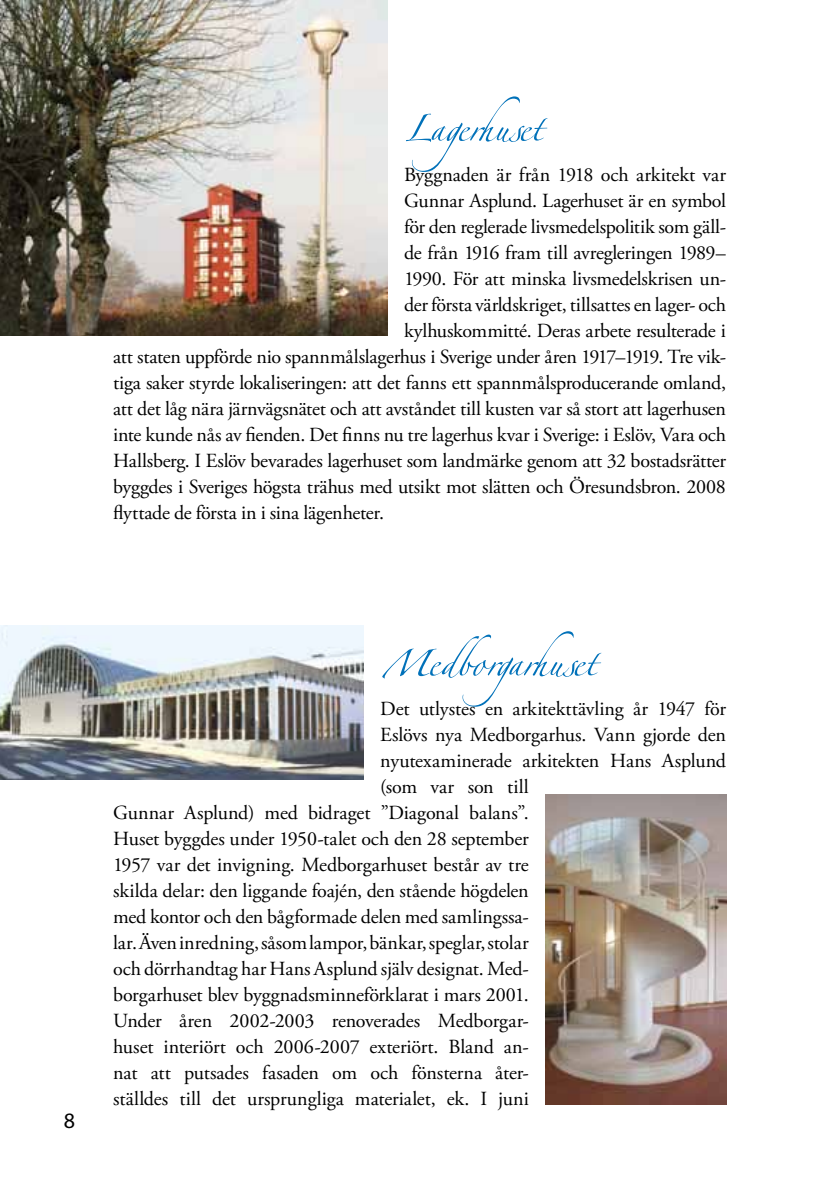
<style>
.page{position:relative;width:840px;height:1191px;background:#fff}
.page>*{position:absolute;margin:0;border:0;box-sizing:border-box;transform-origin:0 0}
.t1{font:60px "Linotype Zapfino One";letter-spacing:-.005em;color:#0071b9}
.t2{font:22px "Myriad Pro";color:#000}
.t3{font:20px "Adobe Garamond Pro";letter-spacing:-.01em;color:#000}
</style>
<div class="page">
<img style="left:0;top:0;width:387px;height:336px">
<img style="left:0;top:625px;width:363px;height:154px">
<img style="left:545px;top:794px;width:180px;height:310px">
<h1 class="t1" style="left:404px;top:84px;width:140px">Lagerhuset</h1>
<p class="t3" style="left:404px;top:162px;width:323px">Byggnaden är från 1918 och arkitekt var</p>
<p class="t3" style="left:404px;top:188px;width:323px">Gunnar Asplund. Lagerhuset är en symbol</p>
<p class="t3" style="left:404px;top:214px;width:323px">för den reglerade livsmedelspolitik som gäll-</p>
<p class="t3" style="left:404px;top:240px;width:323px">de från 1916 fram till avregleringen 1989–</p>
<p class="t3" style="left:404px;top:266px;width:323px">1990. För att minska livsmedelskrisen un-</p>
<p class="t3" style="left:404px;top:292px;width:323px">der första världskriget, tillsattes en lager- och</p>
<p class="t3" style="left:404px;top:318px;width:323px">kylhuskommitté. Deras arbete resulterade i</p>
<p class="t3" style="left:113px;top:344px;width:614px">att staten uppförde nio spannmålslagerhus i Sverige under åren 1917–1919. Tre vik-</p>
<p class="t3" style="left:113px;top:370px;width:614px">tiga saker styrde lokaliseringen: att det fanns ett spannmålsproducerande omland,</p>
<p class="t3" style="left:113px;top:396px;width:614px">att det låg nära järnvägsnätet och att avståndet till kusten var så stort att lagerhusen</p>
<p class="t3" style="left:113px;top:422px;width:614px">inte kunde nås av fienden. Det finns nu tre lagerhus kvar i Sverige: i Eslöv, Vara och</p>
<p class="t3" style="left:113px;top:448px;width:614px">Hallsberg. I Eslöv bevarades lagerhuset som landmärke genom att 32 bostadsrätter</p>
<p class="t3" style="left:113px;top:474px;width:614px">byggdes i Sveriges högsta trähus med utsikt mot slätten och Öresundsbron. 2008</p>
<p class="t3" style="left:113px;top:500px;width:272px">flyttade de första in i sina lägenheter.</p>
<p class="t2" style="left:64px;top:1107px;width:13px">8</p>
<h1 class="t1" style="left:380px;top:619px;width:217px">Medborgarhuset</h1>
<p class="t3" style="left:380px;top:697px;width:347px">Det utlystes en arkitekttävling år 1947 för</p>
<p class="t3" style="left:380px;top:723px;width:347px">Eslövs nya Medborgarhus. Vann gjorde den</p>
<p class="t3" style="left:380px;top:749px;width:347px">nyutexaminerade arkitekten Hans Asplund</p>
<p class="t3" style="left:380px;top:775px;width:150px">(som var son till</p>
<p class="t3" style="left:113px;top:801px;width:417px">Gunnar Asplund) med bidraget ”Diagonal balans”.</p>
<p class="t3" style="left:113px;top:827px;width:417px">Huset byggdes under 1950-talet och den 28 september</p>
<p class="t3" style="left:113px;top:853px;width:417px">1957 var det invigning. Medborgarhuset består av tre</p>
<p class="t3" style="left:113px;top:879px;width:417px">skilda delar: den liggande foajén, den stående högdelen</p>
<p class="t3" style="left:113px;top:905px;width:417px">med kontor och den bågformade delen med samlingssa-</p>
<p class="t3" style="left:113px;top:931px;width:417px">lar. Även inredning, såsom lampor, bänkar, speglar, stolar</p>
<p class="t3" style="left:113px;top:957px;width:417px">och dörrhandtag har Hans Asplund själv designat. Med-</p>
<p class="t3" style="left:113px;top:983px;width:417px">borgarhuset blev byggnadsminneförklarat i mars 2001.</p>
<p class="t3" style="left:113px;top:1009px;width:417px">Under åren 2002-2003 renoverades Medborgar-</p>
<p class="t3" style="left:113px;top:1035px;width:417px">huset interiört och 2006-2007 exteriört. Bland an-</p>
<p class="t3" style="left:113px;top:1061px;width:417px">nat att putsades fasaden om och fönsterna åter-</p>
<p class="t3" style="left:113px;top:1087px;width:417px">ställdes till det ursprungliga materialet, ek. I juni</p>
</div>
